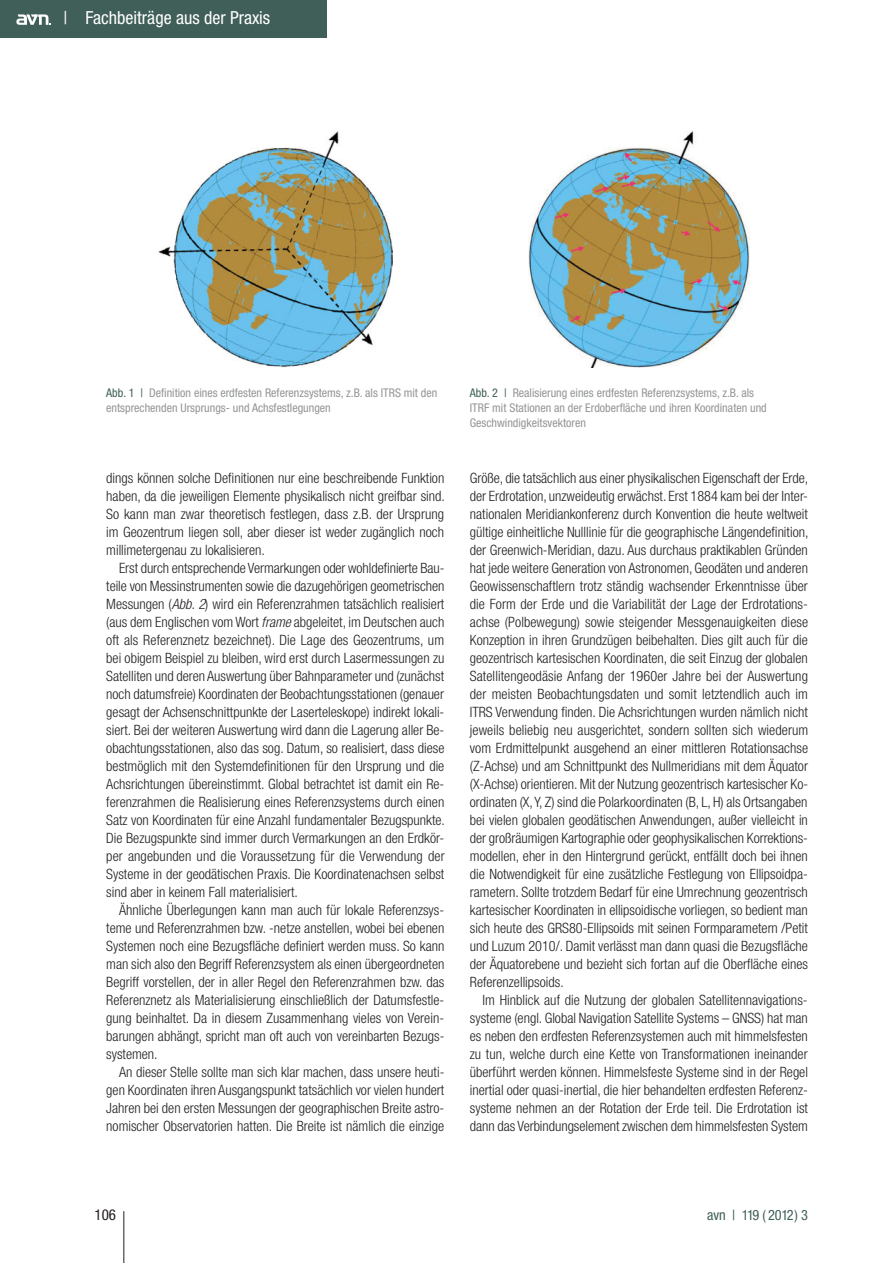
<style>
.page{position:relative;width:893px;height:1263px;background:#fff}
.page>*{position:absolute;margin:0;border:0;box-sizing:border-box;transform-origin:0 0}
.t1{font:condensed 18px "Helvetica Neue LT Std";color:#fff}
.t2{font:condensed 15px "Helvetica Neue LT Std";color:#231f20}
.t3{font:300 condensed 14.25px/18px "Helvetica Neue LT Std";color:#231f20;text-align:justify}
.t4{font:condensed 14.25px "Helvetica Neue LT Std";letter-spacing:-.01em;color:#405f59}
.t5{font:condensed 12px/15px "Helvetica Neue LT Std";color:#939598}
.s1{color:#405f59}
.s2{font-style:italic}
</style>
<div class="page">
<hr style="left:124px;top:1211px;width:1px;height:52px;background:#231f20">
<div style="left:0;top:0;width:327px;height:38px;background:#405f59"></div>
<svg style="left:16px;top:14px;width:35px;height:11px"></svg>
<img style="left:158px;top:131px;width:234px;height:237px">
<img style="left:528px;top:131px;width:221px;height:237px">
<p class="t1" style="left:64px;top:11px;width:208px">| Fachbeiträge aus der Praxis</p>
<p class="t5" style="left:106px;top:387px;width:333px"><span class="s1">Abb. 1 |</span> Definition eines erdfesten Referenzsystems, z.B. als ITRS mit den entsprechenden Ursprungs- und Achsfestlegungen</p>
<p class="t5" style="left:470px;top:386px;width:298px"><span class="s1">Abb. 2 |</span> Realisierung eines erdfesten Referenzsystems, z.B. als<br>ITRF mit Stationen an der Erdoberfläche und ihren Koordinaten und<br>Geschwindigkeitsvektoren</p>
<p class="t3" style="left:106px;top:470px;width:340px">dings können solche Definitionen nur eine beschreibende Funktion haben, da die jeweiligen Elemente physikalisch nicht greifbar sind.<br>So kann man zwar theoretisch festlegen, dass z.B. der Ursprung im Geozentrum liegen soll, aber dieser ist weder zugänglich noch millimetergenau zu lokalisieren.</p>
<p class="t3" style="left:106px;top:560px;width:340px;text-indent:13px">Erst durch entsprechende Vermarkungen oder wohldefinierte Bau&shy;teile von Messinstrumenten sowie die dazugehörigen geometrischen Messungen (<span class="s2">Abb. 2</span>) wird ein Referenzrahmen tatsächlich realisiert (aus dem Englischen vom Wort <span class="s2">frame</span> abgeleitet, im Deutschen auch oft als Referenznetz bezeichnet). Die Lage des Geozentrums, um bei obigem Beispiel zu bleiben, wird erst durch Lasermessungen zu Satelliten und deren Auswertung über Bahnparameter und (zunächst noch datumsfreie) Koordinaten der Beobachtungsstationen (genauer gesagt der Achsenschnittpunkte der Laserteleskope) indirekt lokali&shy;siert. Bei der weiteren Auswertung wird dann die Lagerung aller Be&shy;obachtungsstationen, also das sog. Datum, so realisiert, dass diese bestmöglich mit den Systemdefinitionen für den Ursprung und die Achsrichtungen übereinstimmt. Global betrachtet ist damit ein Re&shy;ferenzrahmen die Realisierung eines Referenzsystems durch einen Satz von Koordinaten für eine Anzahl fundamentaler Bezugspunkte.<br>Die Bezugspunkte sind immer durch Vermarkungen an den Erdkör&shy;per angebunden und die Voraussetzung für die Verwendung der Systeme in der geodätischen Praxis. Die Koordinatenachsen selbst sind aber in keinem Fall materialisiert.</p>
<p class="t3" style="left:106px;top:902px;width:340px;text-indent:13px">Ähnliche Überlegungen kann man auch für lokale Referenzsys&shy;teme und Referenzrahmen bzw. -netze anstellen, wobei bei ebenen Systemen noch eine Bezugsfläche definiert werden muss. So kann man sich also den Begriff Referenzsystem als einen übergeordneten Begriff vorstellen, der in aller Regel den Referenzrahmen bzw. das Referenznetz als Materialisierung einschließlich der Datumsfestle&shy;gung beinhaltet. Da in diesem Zusammenhang vieles von Verein&shy;barungen abhängt, spricht man oft auch von vereinbarten Bezugs&shy;systemen.</p>
<p class="t3" style="left:106px;top:1064px;width:340px;text-indent:13px">An dieser Stelle sollte man sich klar machen, dass unsere heuti&shy;gen Koordinaten ihren Ausgangspunkt tatsächlich vor vielen hundert Jahren bei den ersten Messungen der geographischen Breite astro&shy;nomischer Observatorien hatten. Die Breite ist nämlich die einzige</p>
<p class="t3" style="left:470px;top:470px;width:340px">Größe, die tatsächlich aus einer physikalischen Eigenschaft der Erde, der Erdrotation, unzweideutig erwächst. Erst 1884 kam bei der Inter&shy;nationalen Meridiankonferenz durch Konvention die heute weltweit gültige einheitliche Nulllinie für die geographische Längendefinition, der Greenwich-Meridian, dazu. Aus durchaus praktikablen Gründen hat jede weitere Generation von Astronomen, Geodäten und anderen Geowissenschaftlern trotz ständig wachsender Erkenntnisse über die Form der Erde und die Variabilität der Lage der Erdrotations&shy;achse (Polbewegung) sowie steigender Messgenauigkeiten diese Konzeption in ihren Grundzügen beibehalten. Dies gilt auch für die geozentrisch kartesischen Koordinaten, die seit Einzug der globalen Satellitengeodäsie Anfang der 1960er Jahre bei der Auswertung der meisten Beobachtungsdaten und somit letztendlich auch im ITRS Verwendung finden. Die Achsrichtungen wurden nämlich nicht jeweils beliebig neu ausgerichtet, sondern sollten sich wiederum vom Erdmittelpunkt ausgehend an einer mittleren Rotationsachse (Z-Achse) und am Schnittpunkt des Nullmeridians mit dem Äquator (X-Achse) orientieren. Mit der Nutzung geozentrisch kartesischer Ko&shy;ordinaten (X, Y, Z) sind die Polarkoordinaten (B, L, H) als Ortsangaben bei vielen globalen geodätischen Anwendungen, außer vielleicht in der großräumigen Kartographie oder geophysikalischen Korrektions&shy;modellen, eher in den Hintergrund gerückt, entfällt doch bei ihnen die Notwendigkeit für eine zusätzliche Festlegung von Ellipsoidpa&shy;rametern. Sollte trotzdem Bedarf für eine Umrechnung geozentrisch kartesischer Koordinaten in ellipsoidische vorliegen, so bedient man sich heute des GRS80-Ellipsoids mit seinen Formparametern /Petit und Luzum 2010/. Damit verlässt man dann quasi die Bezugsfläche der Äquatorebene und bezieht sich fortan auf die Oberfläche eines Referenzellipsoids.</p>
<p class="t3" style="left:470px;top:992px;width:340px;text-indent:13px">Im Hinblick auf die Nutzung der globalen Satellitennavigations&shy;systeme (engl. Global Navigation Satellite Systems – GNSS) hat man es neben den erdfesten Referenzsystemen auch mit himmelsfesten zu tun, welche durch eine Kette von Transformationen ineinander überführt werden können. Himmelsfeste Systeme sind in der Regel inertial oder quasi-inertial, die hier behandelten erdfesten Referenz&shy;systeme nehmen an der Rotation der Erde teil. Die Erdrotation ist dann das Verbindungselement zwischen dem himmelsfesten System</p>
<p class="t2" style="left:95px;top:1210px;width:23px">106</p>
<p class="t4" style="left:707px;top:1210px;width:102px">avn | 119 ( 2012 ) 3</p>
</div>
